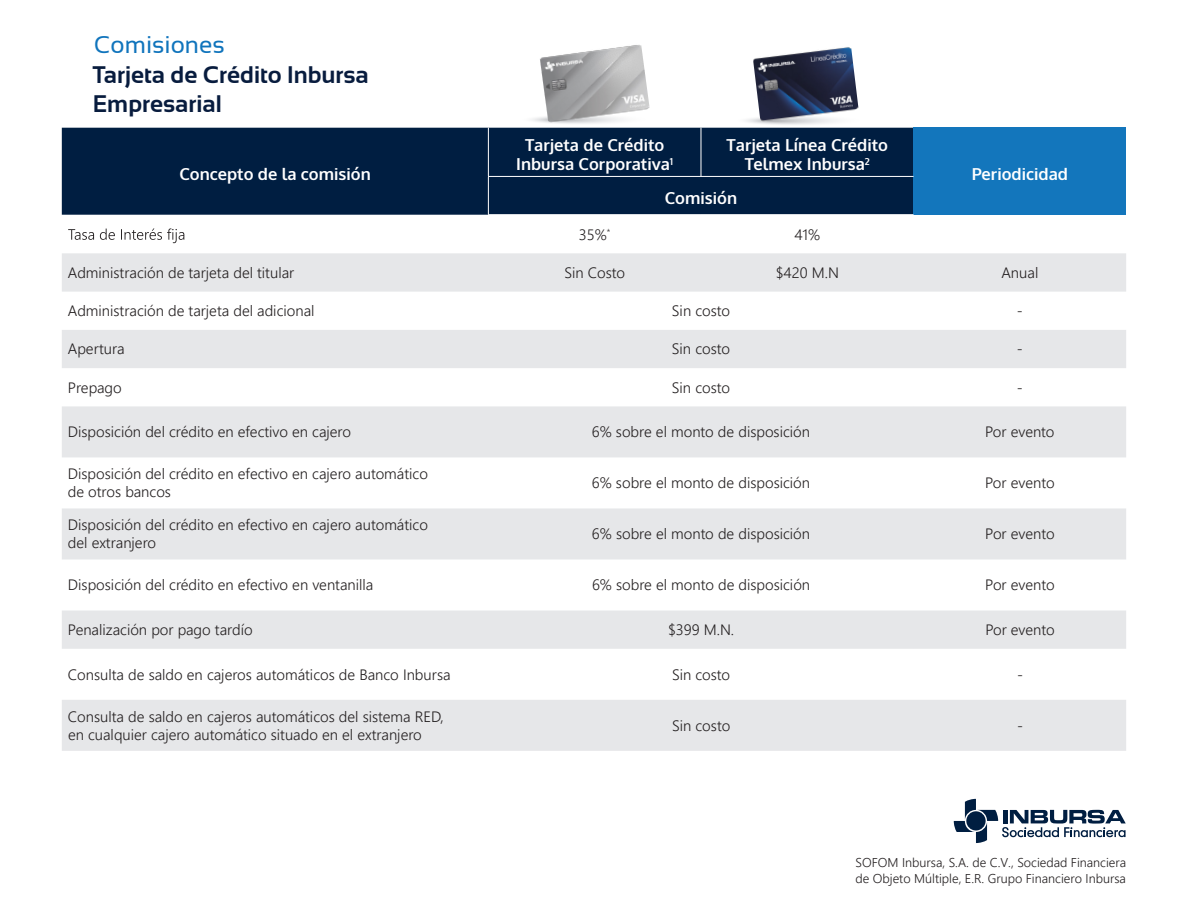
<style>
.page{position:relative;width:1188px;height:918px;background:#fff}
.page>*{position:absolute;margin:0;border:0;box-sizing:border-box;transform-origin:0 0}
.t1{font:24.15px "Sansation";color:#1074bc}
.t2{font:700 24px/28.8px "Sansation";color:#081c3e}
.t3{font:700 16.5px/19.8px "Oxygen";color:#fff;text-align:center}
.t4{font:15px/18px "Webly Sleek UI Semilight";color:#231f20}
.t5{font:12.75px/15.3px "Webly Sleek UI Semilight";color:#231f20}
</style>
<div class="page">
<svg style="left:954px;top:799px;width:172px;height:44px"></svg>
<svg style="left:520px;top:113px;width:132px;height:12px"></svg>
<img style="left:540px;top:45px;width:110px;height:79px">
<svg style="left:734px;top:114px;width:132px;height:12px"></svg>
<img style="left:753px;top:47px;width:106px;height:76px">
<div style="left:62px;top:128px;width:852px;height:87px;background:#001e41"></div>
<div style="left:914px;top:128px;width:212px;height:87px;background:#1376bc"></div>
<svg style="left:62px;top:253px;width:1064px;height:498px;fill:#e6e7e9"></svg>
<hr style="left:701px;top:128px;width:1px;height:48px;background:#fff">
<hr style="left:488px;top:177px;width:1px;height:37px;background:#fff">
<hr style="left:488px;top:214px;width:213px;height:1px;background:#fff">
<hr style="left:701px;top:214px;width:213px;height:1px;background:#fff">
<hr style="left:488px;top:128px;width:1px;height:48px;background:#fff">
<hr style="left:488px;top:176px;width:213px;height:1px;background:#fff">
<hr style="left:701px;top:176px;width:213px;height:1px;background:#fff">
<svg style="left:68px;top:228px;width:116px;height:15px"></svg>
<h1 class="t1" style="left:94px;top:31px;width:132px">Comisiones</h1>
<h2 class="t2" style="left:93px;top:61px;width:278px">Tarjeta de Crédito Inbursa<br>Empresarial</h2>
<p class="t3" style="left:179px;top:164px;width:193px">Concepto de la comisión</p>
<p class="t3" style="left:516px;top:135px;width:158px">Tarjeta de Crédito<br>Inbursa Corporativa<sup>1</sup></p>
<p class="t3" style="left:727px;top:135px;width:163px">Tarjeta Línea Crédito<br>Telmex Inbursa<sup>2</sup></p>
<p class="t3" style="left:665px;top:189px;width:74px">Comisión</p>
<p class="t4" style="left:579px;top:225px;width:33px">35%<sup>*</sup></p>
<p class="t4" style="left:794px;top:225px;width:27px">41%</p>
<p class="t3" style="left:972px;top:164px;width:98px">Periodicidad</p>
<p class="t4" style="left:68px;top:263px;width:228px">Administración de tarjeta del titular</p>
<p class="t4" style="left:564px;top:263px;width:62px">Sin Costo</p>
<p class="t4" style="left:776px;top:263px;width:65px">$420 M.N</p>
<p class="t4" style="left:1001px;top:263px;width:38px">Anual</p>
<p class="t4" style="left:68px;top:301px;width:248px">Administración de tarjeta del adicional</p>
<p class="t4" style="left:672px;top:301px;width:60px">Sin costo</p>
<p class="t4" style="left:1017px;top:301px;width:7px">-</p>
<p class="t4" style="left:68px;top:340px;width:58px">Apertura</p>
<p class="t4" style="left:672px;top:340px;width:60px">Sin costo</p>
<p class="t4" style="left:1017px;top:340px;width:7px">-</p>
<p class="t4" style="left:68px;top:378px;width:55px">Prepago</p>
<p class="t4" style="left:672px;top:378px;width:60px">Sin costo</p>
<p class="t4" style="left:1017px;top:378px;width:7px">-</p>
<p class="t4" style="left:68px;top:422px;width:285px">Disposición del crédito en efectivo en cajero</p>
<p class="t4" style="left:592px;top:422px;width:220px">6% sobre el monto de disposición</p>
<p class="t4" style="left:985px;top:422px;width:71px">Por evento</p>
<p class="t4" style="left:68px;top:464px;width:362px">Disposición del crédito en efectivo en cajero automático de otros bancos</p>
<p class="t4" style="left:592px;top:473px;width:220px">6% sobre el monto de disposición</p>
<p class="t4" style="left:985px;top:473px;width:71px">Por evento</p>
<p class="t4" style="left:68px;top:515px;width:362px">Disposición del crédito en efectivo en cajero automático del extranjero</p>
<p class="t4" style="left:592px;top:524px;width:220px">6% sobre el monto de disposición</p>
<p class="t4" style="left:985px;top:524px;width:71px">Por evento</p>
<p class="t4" style="left:68px;top:576px;width:307px">Disposición del crédito en efectivo en ventanilla</p>
<p class="t4" style="left:592px;top:576px;width:220px">6% sobre el monto de disposición</p>
<p class="t4" style="left:985px;top:576px;width:71px">Por evento</p>
<p class="t4" style="left:68px;top:620px;width:186px">Penalización por pago tardío</p>
<p class="t4" style="left:668px;top:620px;width:68px">$399 M.N.</p>
<p class="t4" style="left:985px;top:620px;width:71px">Por evento</p>
<p class="t4" style="left:68px;top:665px;width:384px">Consulta de saldo en cajeros automáticos de Banco Inbursa</p>
<p class="t4" style="left:672px;top:665px;width:60px">Sin costo</p>
<p class="t4" style="left:1017px;top:665px;width:7px">-</p>
<p class="t4" style="left:68px;top:707px;width:377px">Consulta de saldo en cajeros automáticos del sistema RED, en cualquier cajero automático situado en el extranjero</p>
<p class="t4" style="left:672px;top:716px;width:60px">Sin costo</p>
<p class="t4" style="left:1017px;top:716px;width:7px">-</p>
<p class="t5" style="left:856px;top:855px;width:272px">SOFOM Inbursa, S.A. de C.V., Sociedad Financiera de Objeto Múltiple, E.R. Grupo Financiero Inbursa</p>
</div>
